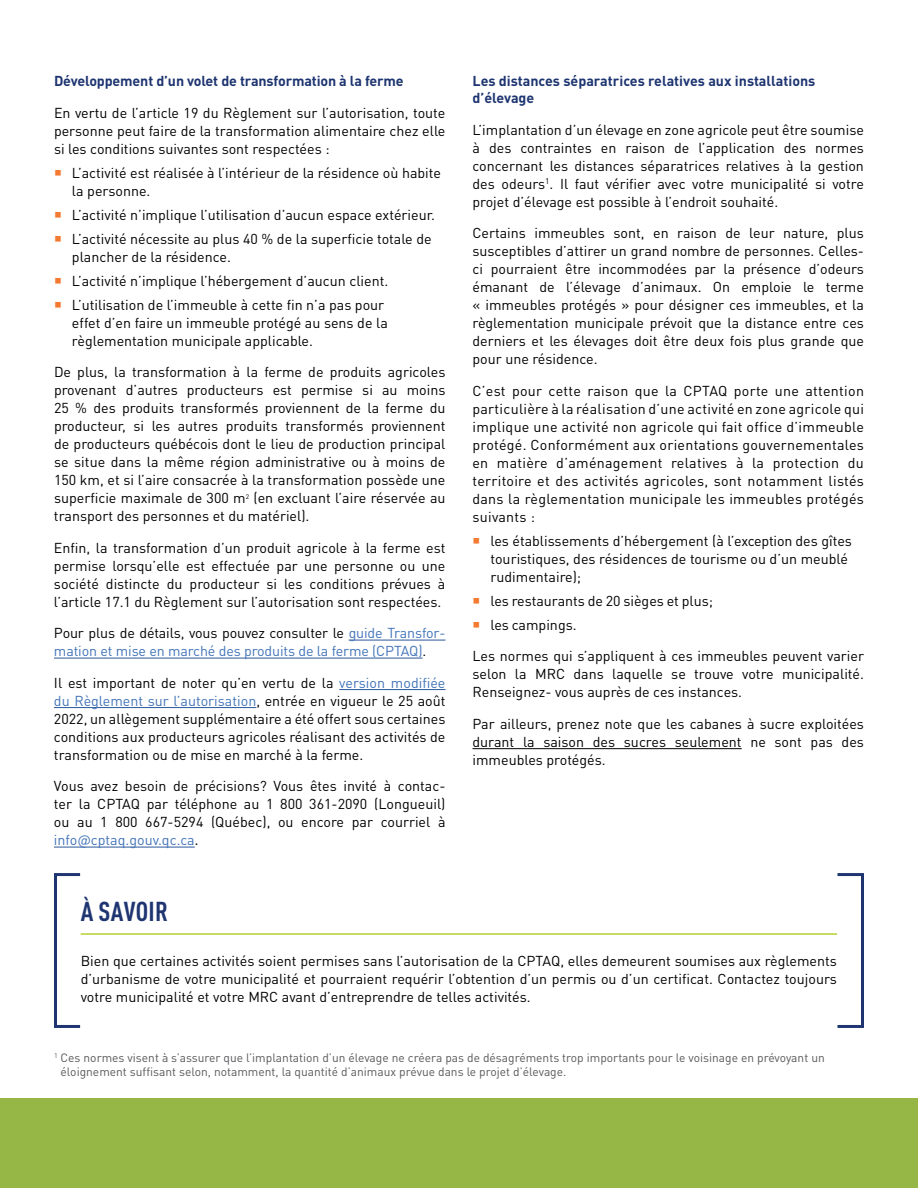
<style>
.page{position:relative;width:918px;height:1188px;background:#fff}
.page>*{position:absolute;margin:0;border:0;box-sizing:border-box;transform-origin:0 0}
.t1{font:700 condensed 27px "DINOT";letter-spacing:.01em;color:#1e3571}
.t2{font:14.25px/18px "DINOT";color:#000;text-align:justify}
.t3{font:700 14.25px/17.1px "DINOT";letter-spacing:-.01em;color:#1e3571}
.t4{font:14.25px/18px "DINOT";letter-spacing:-.01em;color:#4274b9}
.t5{font:12px/14.4px "DINOT";color:#58595b}
.s1{color:#000}
.s2{color:#4274b9}
.s3{font-family:"Calibri"}
</style>
<div class="page">
<div style="left:0;top:1098px;width:918px;height:90px;background:#96b745"></div>
<hr style="left:349px;top:640px;width:96px;height:1px;background:#2b579a">
<hr style="left:54px;top:658px;width:369px;height:1px;background:#2b579a">
<hr style="left:339px;top:689px;width:106px;height:1px;background:#2b579a">
<hr style="left:54px;top:707px;width:202px;height:1px;background:#2b579a">
<hr style="left:54px;top:847px;width:141px;height:1px;background:#2b579a">
<hr style="left:472px;top:748px;width:270px;height:1px;background:#000">
<hr style="left:81px;top:933px;width:756px;height:2px;background:#b8cf33">
<div style="left:836px;top:873px;width:28px;height:155px;border:3px solid #1e3571"></div>
<div style="left:54px;top:873px;width:28px;height:155px;border:3px solid #1e3571"></div>
<p class="t3" style="left:54px;top:72px;width:351px">Développement d’un volet de transformation à la ferme</p>
<p class="t2" style="left:54px;top:103px;width:393px">En vertu de l’article 19 du Règlement sur l’autorisation, toute personne peut faire de la transformation alimentaire chez elle si les conditions suivantes sont respectées :</p>
<p class="t2" style="left:72px;top:163px;width:371px">L’activité est réalisée à l’intérieur de la résidence où habite la personne.</p>
<p class="t2" style="left:72px;top:202px;width:364px;line-height:24px">L’activité n’implique l’utilisation d’aucun espace extérieur.<br>L’activité nécessite au plus 40 % de la superficie totale de</p>
<p class="t2" style="left:72px;top:244px;width:318px;line-height:24px;text-align:left">plancher de la résidence.<br>L’activité n’implique l’hébergement d’aucun client.<br>L’utilisation de l’immeuble à cette fin n’a pas pour</p>
<p class="t2" style="left:72px;top:313px;width:317px">effet d’en faire un immeuble protégé au sens de la règlementation municipale applicable.</p>
<p class="t2" style="left:54px;top:362px;width:393px">De plus, la transformation à la ferme de produits agricoles provenant d’autres producteurs est permise si au moins 25 % des produits transformés proviennent de la ferme du producteur, si les autres produits transformés proviennent de producteurs québécois dont le lieu de production principal se situe dans la même région administrative ou à moins de 150 km, et si l’aire consacrée à la transformation possède une superficie maximale de 300 m<sup>2</sup> (en excluant l’aire réservée au transport des personnes et du matériel).</p>
<p class="t2" style="left:54px;top:538px;width:393px">Enfin, la transformation d’un produit agricole à la ferme est permise lorsqu’elle est effectuée par une personne ou une société distincte du producteur si les conditions prévues à l’article 17.1 du Règlement sur l’autorisation sont respectées.</p>
<p class="t4" style="left:54px;top:623px;width:393px"><span class="s1">Pour plus de détails, vous pouvez consulter le</span> guide Transfor&shy;mation et mise en marché des produits de la ferme (CPTAQ)<span class="s1">.</span></p>
<p class="t2" style="left:54px;top:673px;width:393px">Il est important de noter qu’en vertu de la <span class="s2">version modifiée du Règlement sur l’autorisation</span>, entrée en vigueur le 25 août 2022, un allègement supplémentaire a été offert sous certaines conditions aux producteurs agricoles réalisant des activités de transformation ou de mise en marché à la ferme.</p>
<p class="t2" style="left:54px;top:776px;width:393px">Vous avez besoin de précisions? Vous êtes invité à contac&shy;ter la CPTAQ par téléphone au 1 800 361-2090 (Longueuil) ou au 1 800 667-5294 (Québec), ou encore par courriel à <span class="s2">info@cptaq.gouv.qc.ca</span><span class="s3">.</span></p>
<p class="t3" style="left:472px;top:72px;width:344px">Les distances séparatrices relatives aux installations d’élevage</p>
<p class="t2" style="left:472px;top:120px;width:393px">L’implantation d’un élevage en zone agricole peut être soumise à des contraintes en raison de l’application des normes concernant les distances séparatrices relatives à la gestion des odeurs<sup>1</sup>. Il faut vérifier avec votre municipalité si votre projet d’élevage est possible à l’endroit souhaité.</p>
<p class="t2" style="left:472px;top:224px;width:393px">Certains immeubles sont, en raison de leur nature, plus susceptibles d’attirer un grand nombre de personnes. Celles&shy;ci pourraient être incommodées par la présence d’odeurs émanant de l’élevage d’animaux. On emploie le terme « immeubles protégés » pour désigner ces immeubles, et la règlementation municipale prévoit que la distance entre ces derniers et les élevages doit être deux fois plus grande que pour une résidence.</p>
<p class="t2" style="left:472px;top:381px;width:393px">C’est pour cette raison que la CPTAQ porte une attention particulière à la réalisation d’une activité en zone agricole qui implique une activité non agricole qui fait office d’immeuble protégé. Conformément aux orientations gouvernementales en matière d’aménagement relatives à la protection du territoire et des activités agricoles, sont notamment listés dans la règlementation municipale les immeubles protégés suivants :</p>
<p class="t2" style="left:490px;top:531px;width:363px;text-align:left">les établissements d’hébergement (à l’exception des gîtes touristiques, des résidences de tourisme ou d’un meublé rudimentaire);</p>
<p class="t2" style="left:490px;top:588px;width:224px;line-height:24px">les restaurants de 20 sièges et plus; les campings.</p>
<p class="t2" style="left:472px;top:646px;width:393px">Les normes qui s’appliquent à ces immeubles peuvent varier selon la MRC dans laquelle se trouve votre municipalité.<br>Renseignez- vous auprès de ces instances.</p>
<p class="t2" style="left:472px;top:714px;width:393px">Par ailleurs, prenez note que les cabanes à sucre exploitées durant la saison des sucres seulement ne sont pas des immeubles protégés.</p>
<h1 class="t1" style="left:81px;top:895px;width:89px">À SAVOIR</h1>
<p class="t2" style="left:81px;top:952px;width:758px">Bien que certaines activités soient permises sans l’autorisation de la CPTAQ, elles demeurent soumises aux règlements d’urbanisme de votre municipalité et pourraient requérir l’obtention d’un permis ou d’un certificat. Contactez toujours votre municipalité et votre MRC avant d’entreprendre de telles activités.</p>
<p class="t5" style="left:61px;top:1050px;width:766px;text-indent:-7px"><sup>1</sup> Ces normes visent à s’assurer que l’implantation d’un élevage ne créera pas de désagréments trop importants pour le voisinage en prévoyant un éloignement suffisant selon, notamment, la quantité d’animaux prévue dans le projet d’élevage.</p>
</div>
